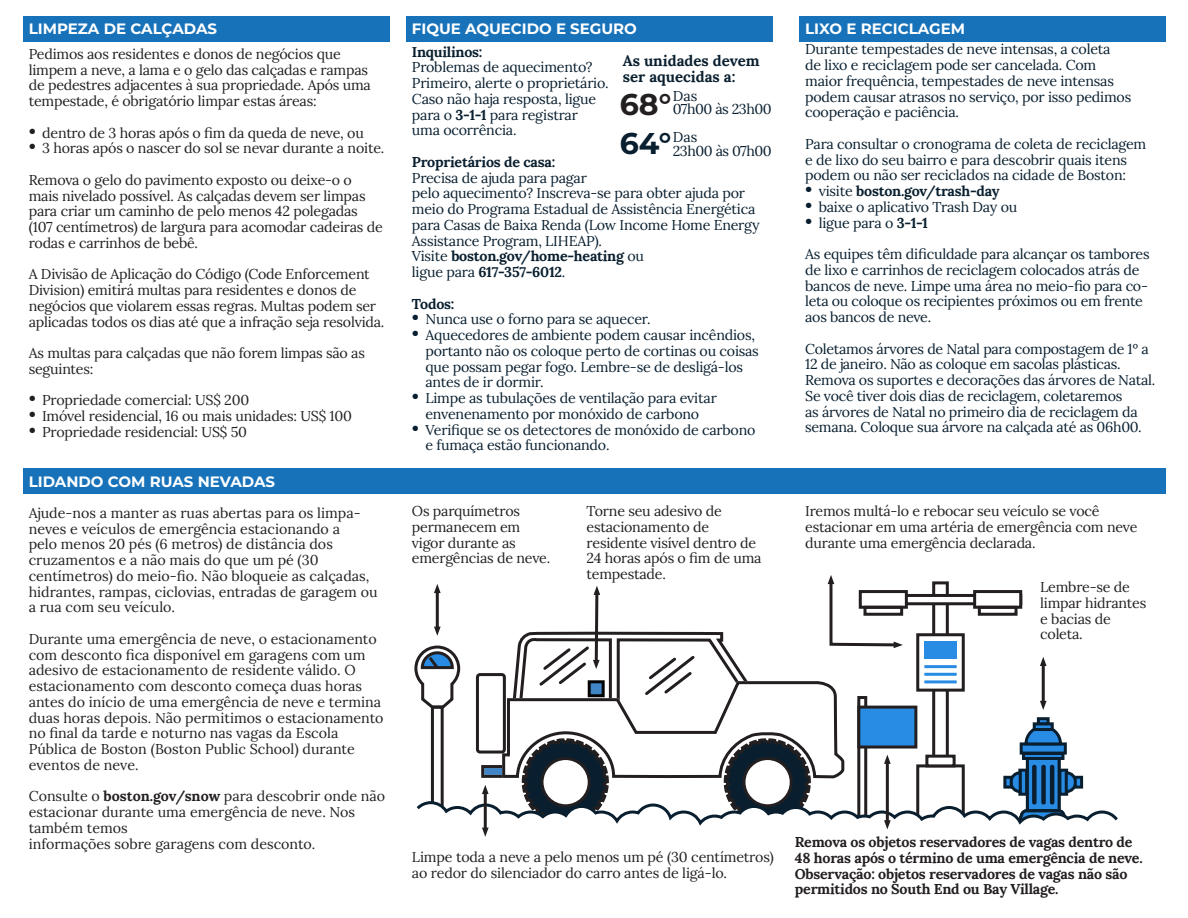
<style>
.page{position:relative;width:1188px;height:918px;background:#fff}
.page>*{position:absolute;margin:0;border:0;box-sizing:border-box;transform-origin:0 0}
.t1{font:700 30px "Montserrat";color:#231f20}
.t2{font:700 30px "Montserrat";color:#091f2f}
.t3{font:700 15px "Montserrat";color:#fff}
.t4{font:700 15px/16.5px "Lora";color:#091f2f}
.t5{font:14.25px/15.8px "Lora";letter-spacing:-.015em;color:#231f20}
.t6{font:14.25px/15.8px "Lora";letter-spacing:-.015em;color:#091f2f}
.t7{font:700 14.25px/15.8px "Lora";letter-spacing:-.015em;color:#231f20}
.t8{font:700 14.25px "Lora";letter-spacing:-.015em;color:#091f2f}
.s1{font-size:18px}
.s2{font-weight:700}
.s3{font-weight:400}
.s4{font-weight:400;font-size:18px}
</style>
<div class="page">
<div style="left:23px;top:468px;width:1142px;height:25px;background:#1772ba"></div>
<div style="left:23px;top:16px;width:367px;height:25px;background:#1772ba"></div>
<div style="left:407px;top:16px;width:366px;height:25px;background:#1772ba"></div>
<div style="left:799px;top:16px;width:366px;height:25px;background:#1772ba"></div>
<svg style="left:414px;top:575px;width:704px;height:262px"></svg>
<p class="t3" style="left:29px;top:18px;width:190px">LIMPEZA DE CALÇADAS</p>
<p class="t5" style="left:29px;top:45px;width:344px">Pedimos aos residentes e donos de negócios que limpem a neve, a lama e o gelo das calçadas e rampas de pedestres adjacentes à sua propriedade. Após uma tempestade, é obrigatório limpar estas áreas:</p>
<p class="t5" style="left:29px;top:124px;width:337px"><span class="s1">•</span> dentro de 3 horas após o fim da queda de neve, ou</p>
<p class="t5" style="left:29px;top:139px;width:357px"><span class="s1">•</span> 3 horas após o nascer do sol se nevar durante a noite.</p>
<p class="t5" style="left:29px;top:171px;width:356px">Remova o gelo do pavimento exposto ou deixe-o o mais nivelado possível. As calçadas devem ser limpas para criar um caminho de pelo menos 42 polegadas (107 centímetros) de largura para acomodar cadeiras de rodas e carrinhos de bebê.</p>
<p class="t5" style="left:29px;top:265px;width:357px">A Divisão de Aplicação do Código (Code Enforcement Division) emitirá multas para residentes e donos de negócios que violarem essas regras. Multas podem ser aplicadas todos os dias até que a infração seja resolvida.</p>
<p class="t5" style="left:29px;top:344px;width:338px">As multas para calçadas que não forem limpas são as seguintes:</p>
<p class="t5" style="left:29px;top:391px;width:222px"><span class="s1">•</span> Propriedade comercial: US$ 200</p>
<p class="t5" style="left:29px;top:407px;width:325px"><span class="s1">•</span> Imóvel residencial, 16 ou mais unidades: US$ 100</p>
<p class="t5" style="left:29px;top:423px;width:220px"><span class="s1">•</span> Propriedade residencial: US$ 50</p>
<p class="t3" style="left:29px;top:471px;width:248px">LIDANDO COM RUAS NEVADAS</p>
<p class="t5" style="left:29px;top:504px;width:350px">Ajude-nos a manter as ruas abertas para os limpa&shy;neves e veículos de emergência estacionando a<br>pelo menos 20 pés (6 metros) de distância dos cruzamentos e a não mais do que um pé (30 centímetros) do meio-fio. Não bloqueie as calçadas, hidrantes, rampas, ciclovias, entradas de garagem ou a rua com seu veículo.</p>
<p class="t5" style="left:29px;top:630px;width:350px">Durante uma emergência de neve, o estacionamento com desconto fica disponível em garagens com um adesivo de estacionamento de residente válido. O estacionamento com desconto começa duas horas</p>
<p class="t5" style="left:29px;top:693px;width:356px">antes do início de uma emergência de neve e termina duas horas depois. Não permitimos o estacionamento no final da tarde e noturno nas vagas da Escola Pública de Boston (Boston Public School) durante eventos de neve.</p>
<p class="t5" style="left:29px;top:787px;width:358px">Consulte o <span class="s2">boston.gov/snow</span> para descobrir onde não</p>
<p class="t5" style="left:29px;top:803px;width:328px">estacionar durante uma emergência de neve. Nos também temos</p>
<p class="t5" style="left:29px;top:835px;width:288px">informações sobre garagens com desconto.</p>
<p class="t3" style="left:412px;top:18px;width:226px">FIQUE AQUECIDO E SEGURO</p>
<p class="t8" style="left:412px;top:39px;width:72px">Inquilinos:</p>
<p class="t6" style="left:412px;top:58px;width:198px">Problemas de aquecimento?<br>Primeiro, alerte o proprietário.<br>Caso não haja resposta, ligue para o <span class="s2">3-1-1</span> para registrar uma ocorrência.</p>
<p class="t8" style="left:412px;top:150px;width:145px">Proprietários de casa:</p>
<p class="t6" style="left:412px;top:169px;width:349px">Precisa de ajuda para pagar<br>pelo aquecimento? Inscreva-se para obter ajuda por meio do Programa Estadual de Assistência Energética para Casas de Baixa Renda (Low Income Home Energy Assistance Program, LIHEAP).<br>Visite <span class="s2">boston.gov/home-heating</span> ou</p>
<p class="t8" style="left:412px;top:260px;width:155px"><span class="s3">ligue para</span> 617-357-6012<span class="s3">.</span></p>
<p class="t8" style="left:412px;top:291px;width:44px">Todos:</p>
<p class="t6" style="left:412px;top:310px;width:240px"><span class="s1">•</span> Nunca use o forno para se aquecer.</p>
<p class="t6" style="left:425px;top:326px;width:335px;text-indent:-14px"><span class="s1">•</span> Aquecedores de ambiente podem causar incêndios, portanto não os coloque perto de cortinas ou coisas que possam pegar fogo. Lembre-se de desligá-los antes de ir dormir.</p>
<p class="t6" style="left:412px;top:389px;width:306px;text-align:center"><span class="s1">•</span> Limpe as tubulações de ventilação para evitar envenenamento por monóxido de carbono</p>
<p class="t6" style="left:425px;top:421px;width:332px;text-indent:-14px"><span class="s1">•</span> Verifique se os detectores de monóxido de carbono e fumaça estão funcionando.</p>
<p class="t4" style="left:623px;top:50px;width:138px">As unidades devem ser aquecidas a:</p>
<p class="t6" style="left:673px;top:87px;width:26px">Das</p>
<p class="t6" style="left:673px;top:101px;width:100px">07h00 às 23h00</p>
<p class="t6" style="left:673px;top:130px;width:100px;line-height:13.5px">Das<br>23h00 às 07h00</p>
<p class="t1" style="left:620px;top:83px;width:53px">68°</p>
<p class="t2" style="left:620px;top:122px;width:53px">64°</p>
<p class="t3" style="left:805px;top:18px;width:161px">LIXO E RECICLAGEM</p>
<p class="t6" style="left:805px;top:40px;width:328px">Durante tempestades de neve intensas, a coleta<br>de lixo e reciclagem pode ser cancelada. Com maior frequência, tempestades de neve intensas podem causar atrasos no serviço, por isso pedimos cooperação e paciência.</p>
<p class="t6" style="left:805px;top:135px;width:343px">Para consultar o cronograma de coleta de reciclagem e de lixo do seu bairro e para descobrir quais itens podem ou não ser reciclados na cidade de Boston:</p>
<p class="t8" style="left:805px;top:179px;width:196px"><span class="s4">•</span> <span class="s3">visite</span> boston.gov/trash-day</p>
<p class="t6" style="left:805px;top:198px;width:214px"><span class="s1">•</span> baixe o aplicativo Trash Day ou</p>
<p class="t6" style="left:805px;top:214px;width:124px"><span class="s1">•</span> ligue para o <span class="s2">3-1-1</span></p>
<p class="t6" style="left:805px;top:245px;width:346px">As equipes têm dificuldade para alcançar os tambores de lixo e carrinhos de reciclagem colocados atrás de bancos de neve. Limpe uma área no meio-fio para co&shy;leta ou coloque os recipientes próximos ou em frente aos bancos de neve.</p>
<p class="t6" style="left:805px;top:340px;width:345px">Coletamos árvores de Natal para compostagem de 1º a<br>12 de janeiro. Não as coloque em sacolas plásticas.</p>
<p class="t6" style="left:805px;top:371px;width:351px">Remova os suportes e decorações das árvores de Natal.<br>Se você tiver dois dias de reciclagem, coletaremos<br>as árvores de Natal no primeiro dia de reciclagem da semana. Coloque sua árvore na calçada até as 06h00.</p>
<p class="t5" style="left:412px;top:502px;width:140px">Os parquímetros permanecem em vigor durante as emergências de neve.</p>
<p class="t5" style="left:587px;top:502px;width:176px">Torne seu adesivo de estacionamento de residente visível dentro de<br>24 horas após o fim de uma tempestade.</p>
<p class="t5" style="left:805px;top:502px;width:334px">Iremos multá-lo e rebocar seu veículo se você estacionar em uma artéria de emergência com neve durante uma emergência declarada.</p>
<p class="t5" style="left:1040px;top:578px;width:108px">Lembre-se de limpar hidrantes e bacias de coleta.</p>
<p class="t5" style="left:412px;top:848px;width:363px">Limpe toda a neve a pelo menos um pé (30 centímetros) ao redor do silenciador do carro antes de ligá-lo.</p>
<p class="t7" style="left:795px;top:833px;width:349px">Remova os objetos reservadores de vagas dentro de 48 horas após o término de uma emergência de neve.<br>Observação: objetos reservadores de vagas não são permitidos no South End ou Bay Village.</p>
</div>
